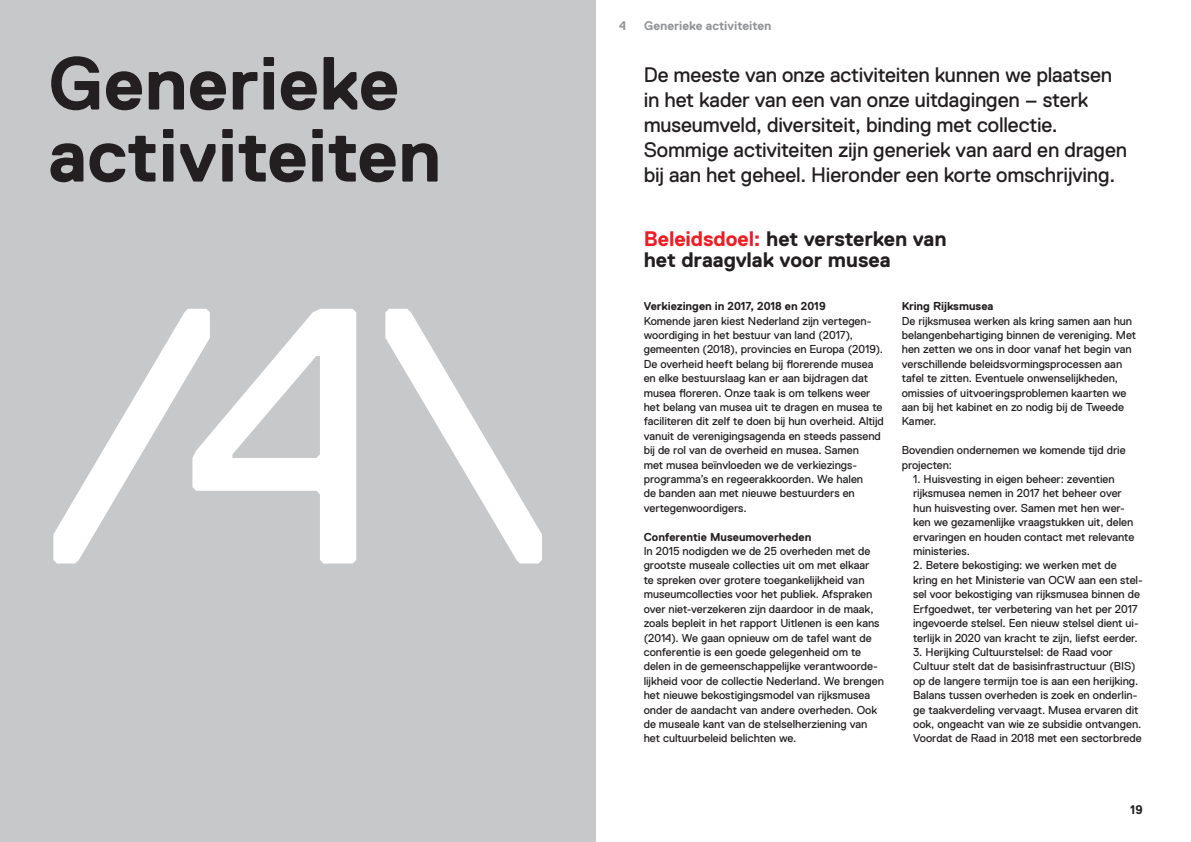
<style>
.page{position:relative;width:1191px;height:842px;background:#fff}
.page>*{position:absolute;margin:0;border:0;box-sizing:border-box;transform-origin:0 0}
.big_number{font:364px "Replica Std";color:#fff}
.t1{font:700 75px/72px "Replica Std";color:#231f20}
.intro{font:21px/25px "Replica Std";letter-spacing:-.01em;color:#231f20}
.kopje_groot{font:700 21px "Replica Std";letter-spacing:-.005em;color:#231f20}
.sub_header_page{font:700 12.5px "Replica Std";color:#939598}
.t2{font:700 12.5px "Replica Std";color:#231f20}
.broodtekst{font:11.5px/14.4px "Replica Std";letter-spacing:-.005em;color:#231f20}
.bold_in_text{font:700 11.5px "Replica Std";color:#231f20}
.s1{color:#ee1d23}
</style>
<div class="page">
<div style="left:0;top:0;width:595px;height:842px;background:#c7c8ca"></div>
<p class="t1" style="left:48px;top:48px;width:394px">Generieke activiteiten</p>
<p class="big_number" style="left:39px;top:236px;width:519px">/4\</p>
<p class="sub_header_page" style="left:619px;top:19px;width:9px">4</p>
<p class="sub_header_page" style="left:644px;top:19px;width:129px">Generieke activiteiten</p>
<p class="intro" style="left:643px;top:62px;width:485px">De meeste van onze activiteiten kunnen we plaatsen in het kader van een van onze uitdagingen – sterk museumveld, diversiteit, binding met collectie.<br>Sommige activiteiten zijn generiek van aard en dragen bij aan het geheel. Hieronder een korte omschrijving.</p>
<p class="kopje_groot" style="left:643px;top:228px;width:304px"><span class="s1">Beleidsdoel:</span> het versterken van</p>
<p class="kopje_groot" style="left:643px;top:249px;width:248px">het draagvlak voor musea</p>
<p class="bold_in_text" style="left:643px;top:300px;width:184px">Verkiezingen in 2017, 2018 en 2019</p>
<p class="broodtekst" style="left:643px;top:314px;width:242px">Komende jaren kiest Nederland zijn vertegen&shy;woordiging in het bestuur van land (2017), gemeenten (2018), provincies en Europa (2019).<br>De overheid heeft belang bij florerende musea en elke bestuurslaag kan er aan bijdragen dat musea floreren. Onze taak is om telkens weer het belang van musea uit te dragen en musea te faciliteren dit zelf te doen bij hun overheid. Altijd vanuit de verenigingsagenda en steeds passend bij de rol van de overheid en musea. Samen<br>met musea beïnvloeden we de verkiezings&shy;programma’s en regeerakkoorden. We halen<br>de banden aan met nieuwe bestuurders en vertegenwoordigers.</p>
<p class="bold_in_text" style="left:643px;top:530px;width:169px">Conferentie Museumoverheden</p>
<p class="broodtekst" style="left:643px;top:544px;width:242px">In 2015 nodigden we de 25 overheden met de grootste museale collecties uit om met elkaar<br>te spreken over grotere toegankelijkheid van museumcollecties voor het publiek. Afspraken over niet-verzekeren zijn daardoor in de maak, zoals bepleit in het rapport Uitlenen is een kans (2014). We gaan opnieuw om de tafel want de conferentie is een goede gelegenheid om te delen in de gemeenschappelijke verantwoorde&shy;lijkheid voor de collectie Nederland. We brengen het nieuwe bekostigingsmodel van rijksmusea onder de aandacht van andere overheden. Ook de museale kant van de stelselherziening van het cultuurbeleid belichten we.</p>
<p class="bold_in_text" style="left:901px;top:300px;width:93px">Kring Rijksmusea</p>
<p class="broodtekst" style="left:901px;top:314px;width:236px">De rijksmusea werken als kring samen aan hun belangenbehartiging binnen de vereniging. Met hen zetten we ons in door vanaf het begin van verschillende beleidsvormingsprocessen aan tafel te zitten. Eventuele onwenselijkheden, omissies of uitvoeringsproblemen kaarten we aan bij het kabinet en zo nodig bij de Tweede Kamer.</p>
<p class="broodtekst" style="left:901px;top:443px;width:225px">Bovendien ondernemen we komende tijd drie projecten:</p>
<p class="broodtekst" style="left:913px;top:472px;width:223px">1. Huisvesting in eigen beheer: zeventien rijksmusea nemen in 2017 het beheer over hun huisvesting over. Samen met hen wer&shy;ken we gezamenlijke vraagstukken uit, delen ervaringen en houden contact met relevante ministeries.</p>
<p class="broodtekst" style="left:913px;top:558px;width:231px">2. Betere bekostiging: we werken met de kring en het Ministerie van OCW aan een stel&shy;sel voor bekostiging van rijksmusea binnen de Erfgoedwet, ter verbetering van het per 2017 ingevoerde stelsel. Een nieuw stelsel dient ui&shy;terlijk in 2020 van kracht te zijn, liefst eerder.</p>
<p class="broodtekst" style="left:913px;top:645px;width:230px">3. Herijking Cultuurstelsel: de Raad voor Cultuur stelt dat de basisinfrastructuur (BIS) op de langere termijn toe is aan een herijking.<br>Balans tussen overheden is zoek en onderlin&shy;ge taakverdeling vervaagt. Musea ervaren dit ook, ongeacht van wie ze subsidie ontvangen.<br>Voordat de Raad in 2018 met een sectorbrede</p>
<p class="t2" style="left:1130px;top:803px;width:14px">19</p>
</div>
